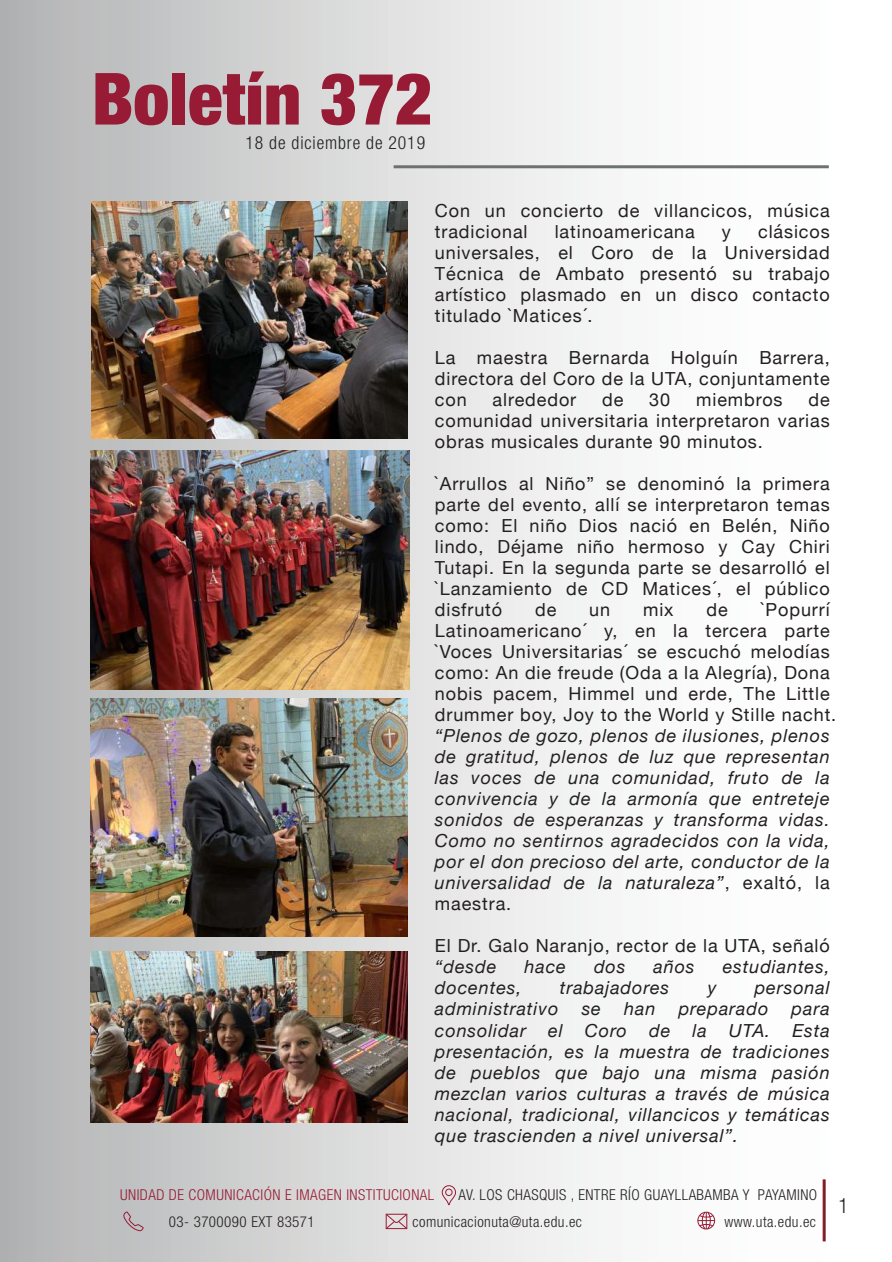
<style>
.page{position:relative;width:892px;height:1262px;background:#fff}
.page>*{position:absolute;margin:0;border:0;box-sizing:border-box;transform-origin:0 0}
.t1{font:900 condensed 72px "Helvetica Neue";color:#971b34}
.t2{font:300 condensed 21px "Helvetica Neue LT Pro";color:#231f20}
.t3{font:18px/21px "Helvetica Neue";letter-spacing:.05em;color:#231f20;text-align:justify}
.t4{font:italic 18px/21px "Helvetica Neue";letter-spacing:.05em;color:#231f20;text-align:justify}
.t5{font:300 condensed 18px "Helvetica Neue LT Pro";letter-spacing:.05em;color:#231f20}
.t6{font:300 condensed 15px "Helvetica Neue LT Pro";letter-spacing:.03em;color:#231f20}
.t7{font:300 condensed 15px "Helvetica Neue LT Pro";letter-spacing:.03em;color:#971b34}
.s1{font-style:normal}
</style>
<div class="page">
<div style="left:0;top:0;width:891px;height:1261px;background:linear-gradient(to right,#b7b7b7,#fff)"></div>
<hr style="left:393px;top:165px;width:435px;height:3px;background:#6d7172">
<hr style="left:822px;top:1179px;width:3px;height:62px;background:#fff">
<svg style="left:385px;top:1213px;width:22px;height:16px"></svg>
<svg style="left:123px;top:1210px;width:21px;height:21px"></svg>
<svg style="left:697px;top:1211px;width:17px;height:18px"></svg>
<svg style="left:441px;top:1184px;width:15px;height:21px"></svg>
<img style="left:90px;top:450px;width:319px;height:239px">
<img style="left:91px;top:201px;width:316px;height:238px">
<img style="left:91px;top:698px;width:317px;height:238px">
<img style="left:90px;top:951px;width:317px;height:171px">
<h1 class="t1" style="left:92px;top:40px;width:342px">Boletín 372</h1>
<p class="t5" style="left:245px;top:133px;width:181px">18 de diciembre de 2019</p>
<p class="t3" style="left:434px;top:201px;width:396px">Con un concierto de villancicos, música tradicional</p>
<p class="t3" style="left:434px;top:222px;width:396px;text-indent:323px">clásicos universales, el Coro de la Universidad Técnica de Ambato presentó su trabajo artístico plasmado en un disco contacto titulado `Matices´.</p>
<p class="t3" style="left:434px;top:348px;width:396px">La maestra Bernarda Holguín Barrera, directora del Coro de la UTA, conjuntamente con</p>
<p class="t3" style="left:554px;top:222px;width:141px">latinoamericana</p>
<p class="t3" style="left:721px;top:222px;width:10px">y</p>
<p class="t3" style="left:434px;top:390px;width:396px;text-indent:373px">de comunidad universitaria interpretaron varias obras musicales durante 90 minutos.</p>
<p class="t3" style="left:434px;top:474px;width:396px">`Arrullos al Niño” se denominó la primera parte del evento, allí se interpretaron temas como: El niño Dios nació en Belén, Niño lindo, Déjame niño hermoso y Cay Chiri Tutapi. En la segunda parte se desarrolló el `Lanzamiento de CD Matices´, el público disfrutó</p>
<p class="t3" style="left:492px;top:390px;width:85px">alrededor</p>
<p class="t3" style="left:602px;top:390px;width:23px">de</p>
<p class="t3" style="left:649px;top:390px;width:22px">30</p>
<p class="t3" style="left:695px;top:390px;width:88px">miembros</p>
<p class="t3" style="left:434px;top:600px;width:403px;text-align:left;text-indent:326px">`Popurrí Latinoamericano´ y, en la tercera parte `Voces Universitarias´ se escuchó melodías como: An die freude (Oda a la Alegría), Dona nobis pacem, Himmel und erde, The Little drummer boy, Joy to the World y Stille nacht.</p>
<p class="t4" style="left:434px;top:726px;width:396px">“Plenos de gozo, plenos de ilusiones, plenos de gratitud, plenos de luz que representan las voces de una comunidad, fruto de la convivencia y de la armonía que entreteje sonidos de esperanzas y transforma vidas.<br>Como no sentirnos agradecidos con la vida, por el don precioso del arte, conductor de la universalidad de la naturaleza”<span class="s1">, exaltó, la maestra.</span></p>
<p class="t3" style="left:434px;top:936px;width:396px">El Dr. Galo Naranjo, rector de la UTA, señaló</p>
<p class="t4" style="left:434px;top:957px;width:63px">“desde</p>
<p class="t4" style="left:524px;top:957px;width:43px">hace</p>
<p class="t4" style="left:593px;top:957px;width:33px">dos</p>
<p class="t4" style="left:653px;top:957px;width:43px">años</p>
<p class="t4" style="left:722px;top:957px;width:108px">estudiantes,</p>
<p class="t4" style="left:434px;top:978px;width:88px">docentes,</p>
<p class="t4" style="left:559px;top:978px;width:111px">trabajadores</p>
<p class="t4" style="left:707px;top:978px;width:10px">y</p>
<p class="t4" style="left:754px;top:978px;width:76px">personal</p>
<p class="t4" style="left:434px;top:999px;width:125px">administrativo</p>
<p class="t4" style="left:581px;top:999px;width:21px">se</p>
<p class="t4" style="left:624px;top:999px;width:33px">han</p>
<p class="t4" style="left:678px;top:999px;width:91px">preparado</p>
<p class="t3" style="left:535px;top:600px;width:23px">de</p>
<p class="t3" style="left:589px;top:600px;width:22px">un</p>
<p class="t3" style="left:642px;top:600px;width:32px">mix</p>
<p class="t3" style="left:706px;top:600px;width:23px">de</p>
<p class="t4" style="left:434px;top:999px;width:396px;text-indent:356px">para consolidar el Coro de la UTA. Esta presentación, es la muestra de tradiciones de pueblos que bajo una misma pasión mezclan varios culturas a través de música nacional, tradicional, villancicos y temáticas que trascienden a nivel universal”.</p>
<p class="t7" style="left:120px;top:1186px;width:315px">UNIDAD DE COMUNICACIÓN E IMAGEN INSTITUCIONAL</p>
<p class="t6" style="left:458px;top:1186px;width:360px">AV. LOS CHASQUIS , ENTRE RÍO GUAYLLABAMBA Y PAYAMINO</p>
<p class="t6" style="left:169px;top:1213px;width:147px">03- 3700090 EXT 83571</p>
<p class="t6" style="left:412px;top:1213px;width:171px">comunicacionuta@uta.edu.ec</p>
<p class="t6" style="left:724px;top:1213px;width:93px">www.uta.edu.ec</p>
<p class="t2" style="left:838px;top:1193px;width:12px">1</p>
</div>
